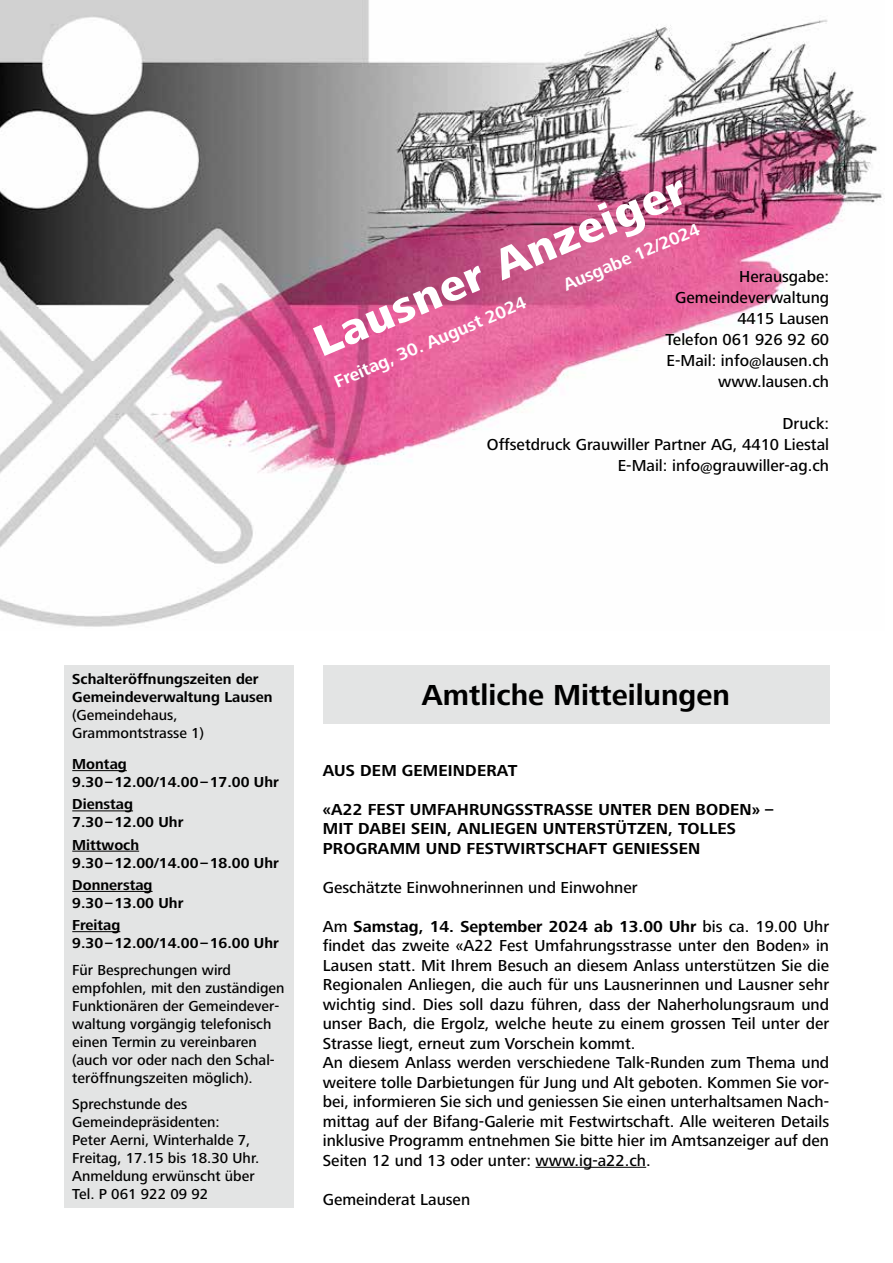
<style>
.page{position:relative;width:893px;height:1263px;background:#fff}
.page>*{position:absolute;margin:0;border:0;box-sizing:border-box;transform-origin:0 0}
.t1{font:800 45px "Frutiger Next LT";color:#fff}
.t2{font:700 30px "Frutiger Next LT";color:#000}
.t3{font:700 18px "Frutiger Next LT";color:#fff}
.t4{font:500 16.5px/19.5px "Frutiger Next LT";color:#000;text-align:right}
.t5{font:700 16.5px/19.5px "Frutiger Next LT";letter-spacing:.01em;color:#000}
.t6{font:500 15px/18px "Frutiger Next LT";color:#000}
.t7{font:700 15px/18px "Frutiger Next LT";color:#000}
.s1{font-weight:700}
</style>
<div class="page">
<img style="left:0;top:0;width:885px;height:627px">
<div style="left:323px;top:665px;width:506px;height:58px;background:#e3e4e4"></div>
<div style="left:64px;top:665px;width:229px;height:543px;background:#e3e4e4"></div>
<hr style="left:72px;top:770px;width:55px;height:1px;background:#000">
<hr style="left:72px;top:810px;width:61px;height:1px;background:#000">
<hr style="left:72px;top:851px;width:67px;height:1px;background:#000">
<hr style="left:72px;top:891px;width:81px;height:1px;background:#000">
<hr style="left:72px;top:931px;width:48px;height:1px;background:#000">
<hr style="left:536px;top:1167px;width:110px;height:1px;background:#000">
<h1 class="t1" style="left:306px;top:320px;width:401px;rotate:-23deg">Lausner Anzeiger</h1>
<p class="t3" style="left:560px;top:276px;width:148px;rotate:-23deg">Ausgabe 12/2024</p>
<p class="t4" style="left:665px;top:266px;width:165px;line-height:21px">Herausgabe:<br>Gemeindeverwaltung<br>4415 Lausen<br>Telefon 061 926 92 60<br>E-Mail: info@lausen.ch www.lausen.ch</p>
<p class="t4" style="left:487px;top:413px;width:344px;line-height:21px">Druck:<br>Offsetdruck Grauwiller Partner AG, 4410 Liestal<br>E-Mail: info@grauwiller-ag.ch</p>
<p class="t3" style="left:331px;top:373px;width:208px;rotate:-23deg">Freitag, 30. August 2024</p>
<p class="t7" style="left:72px;top:670px;width:202px">Schalteröffnungszeiten der<br>Gemeindeverwaltung Lausen</p>
<p class="t6" style="left:72px;top:706px;width:133px">(Gemeindehaus,<br>Grammontstrasse 1)</p>
<p class="t7" style="left:72px;top:755px;width:208px">Montag<br>9.30–12.00/14.00–17.00 Uhr</p>
<p class="t7" style="left:72px;top:795px;width:113px">Dienstag<br>7.30–12.00 Uhr</p>
<p class="t7" style="left:72px;top:836px;width:208px">Mittwoch<br>9.30–12.00/14.00–18.00 Uhr</p>
<p class="t7" style="left:72px;top:876px;width:113px">Donnerstag<br>9.30–13.00 Uhr</p>
<p class="t7" style="left:72px;top:916px;width:208px">Freitag<br>9.30–12.00/14.00–16.00 Uhr</p>
<p class="t6" style="left:72px;top:961px;width:214px">Für Besprechungen wird empfohlen, mit den zuständigen<br>Funktionären der Gemeindever&shy;waltung vorgängig telefonisch einen Termin zu vereinbaren (auch vor oder nach den Schal&shy;teröffnungszeiten möglich).</p>
<p class="t6" style="left:72px;top:1095px;width:189px">Sprechstunde des<br>Gemeindepräsidenten:<br>Peter Aerni, Winterhalde 7,<br>Freitag, 17.15 bis 18.30 Uhr.<br>Anmeldung erwünscht über<br>Tel. P 061 922 09 92</p>
<h2 class="t2" style="left:422px;top:678px;width:310px">Amtliche Mitteilungen</h2>
<p class="t5" style="left:323px;top:760px;width:196px">AUS DEM GEMEINDERAT</p>
<p class="t5" style="left:323px;top:799px;width:452px">«A22 FEST UMFAHRUNGSSTRASSE UNTER DEN BODEN» –<br>MIT DABEI SEIN, ANLIEGEN UNTERSTÜTZEN, TOLLES<br>PROGRAMM UND FESTWIRTSCHAFT GENIESSEN</p>
<p class="t4" style="left:323px;top:877px;width:316px">Geschätzte Einwohnerinnen und Einwohner</p>
<p class="t4" style="left:323px;top:916px;width:508px;text-align:left">Am <span class="s1">Samstag, 14. September 2024 ab 13.00 Uhr</span> bis ca. 19.00 Uhr findet das zweite «A22 Fest Umfahrungsstrasse unter den Boden» in Lausen statt. Mit Ihrem Besuch an diesem Anlass unterstützen Sie die Regionalen Anliegen, die auch für uns Lausnerinnen und Lausner sehr wichtig sind. Dies soll dazu führen, dass der Naherholungsraum und unser Bach, die Ergolz, welche heute zu einem grossen Teil unter der Strasse liegt, erneut zum Vorschein kommt.<br>An diesem Anlass werden verschiedene Talk-Runden zum Thema und weitere tolle Darbietungen für Jung und Alt geboten. Kommen Sie vor&shy;bei, informieren Sie sich und geniessen Sie einen unterhaltsamen Nach&shy;mittag auf der Bifang-Galerie mit Festwirtschaft. Alle weiteren Details inklusive Programm entnehmen Sie bitte hier im Amtsanzeiger auf den Seiten 12 und 13 oder unter: www.ig-a22.ch.</p>
<p class="t4" style="left:323px;top:1189px;width:149px">Gemeinderat Lausen</p>
</div>
